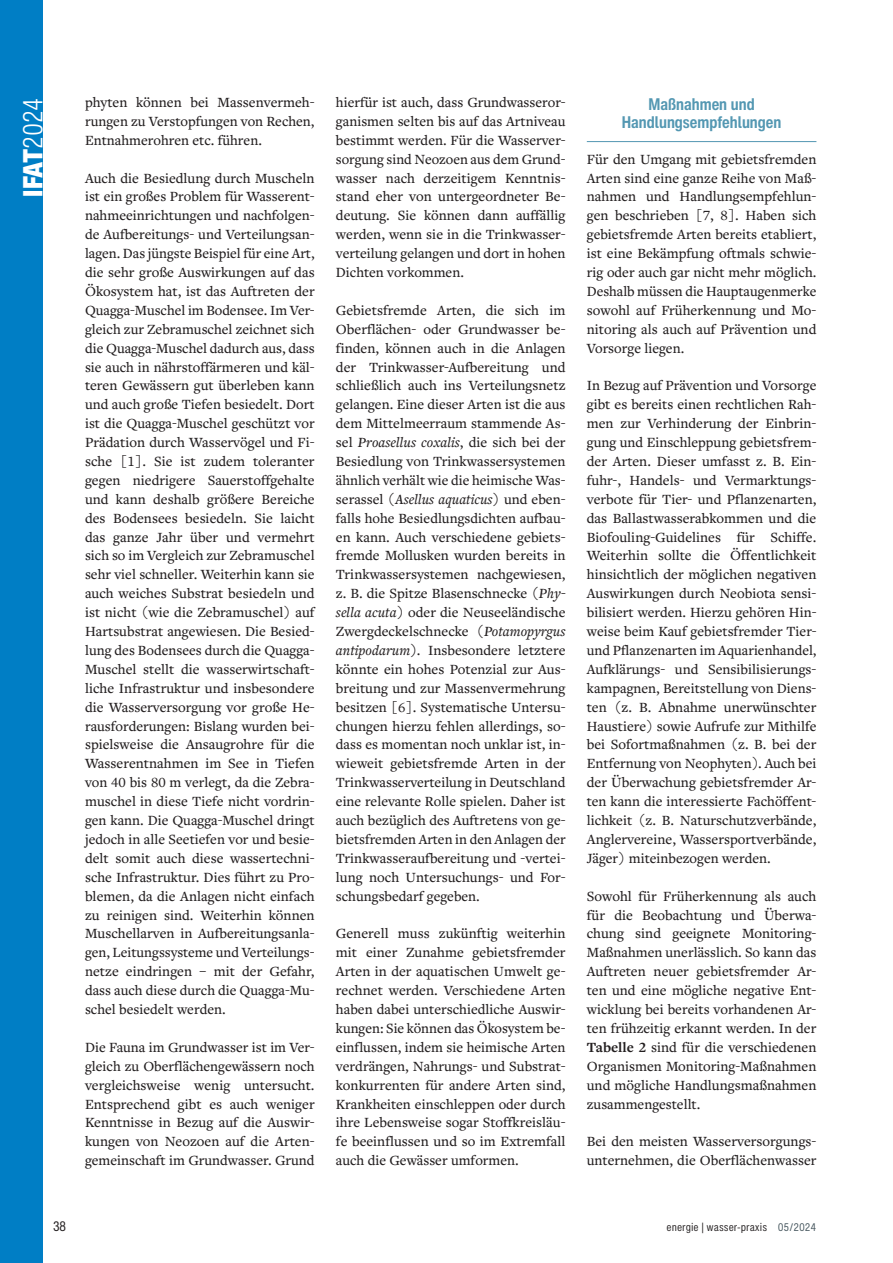
<style>
.page{position:relative;width:893px;height:1263px;background:#fff}
.page>*{position:absolute;margin:0;border:0;box-sizing:border-box;transform-origin:0 0}
.t1{font:900 condensed 27px "Helvetica Now Text";color:#fff}
.t2{font:700 condensed 16.5px/18.9px "Helvetica Now Text";color:#5397b2;text-align:center}
.t3{font:500 14.7px/18.9px "Freight Text Pro";color:#231f20;text-align:justify}
.t4{font:condensed 13.5px "Helvetica Now Text";color:#231f20}
.t5{font:condensed 10.5px "Helvetica Now Micro";color:#231f20}
.s1{font-weight:300}
.s2{font-style:italic}
.s3{font-weight:700}
.s4{color:#45555d}
</style>
<div class="page">
<hr style="left:587px;top:141px;width:229px;height:1px;background:#5397b2">
<div style="left:0;top:0;width:43px;height:1263px;background:#007ec5"></div>
<h1 class="t1" style="left:15px;top:197px;width:100px;rotate:-90deg">IFAT<span class="s1">2024</span></h1>
<p class="t3" style="left:85px;top:92px;width:231px">phyten können bei Massenvermeh&shy;rungen zu Verstopfungen von Rechen, Entnahmerohren etc. führen.</p>
<p class="t3" style="left:85px;top:168px;width:231px">Auch die Besiedlung durch Muscheln ist ein großes Problem für Wasserent&shy;nahmeeinrichtungen und nachfolgen&shy;de Aufbereitungs- und Verteilungsan&shy;lagen. Das jüngste Beispiel für eine Art, die sehr große Auswirkungen auf das Ökosystem hat, ist das Auftreten der Quagga-Muschel im Bodensee. Im Ver&shy;gleich zur Zebramuschel zeichnet sich die Quagga-Muschel dadurch aus, dass sie auch in nährstoffärmeren und käl&shy;teren Gewässern gut überleben kann und auch große Tiefen besiedelt. Dort ist die Quagga-Muschel geschützt vor Prädation durch Wasservögel und Fi&shy;sche [1]. Sie ist zudem toleranter gegen niedrigere Sauerstoffgehalte und kann deshalb größere Bereiche des Bodensees besiedeln. Sie laicht das ganze Jahr über und vermehrt sich so im Vergleich zur Zebramuschel sehr viel schneller. Weiterhin kann sie auch weiches Substrat besiedeln und ist nicht (wie die Zebramuschel) auf Hartsubstrat angewiesen. Die Besied&shy;lung des Bodensees durch die Quagga-Muschel stellt die wasserwirtschaft&shy;liche Infrastruktur und insbesondere die Wasserversorgung vor große He&shy;rausforderungen: Bislang wurden bei&shy;spielsweise die Ansaugrohre für die Wasserentnahmen im See in Tiefen von 40 bis 80 m verlegt, da die Zebra&shy;muschel in diese Tiefe nicht vordrin&shy;gen kann. Die Quagga-Muschel dringt jedoch in alle Seetiefen vor und besie&shy;delt somit auch diese wassertechni&shy;sche Infrastruktur. Dies führt zu Pro&shy;blemen, da die Anlagen nicht einfach zu reinigen sind. Weiterhin können Muschellarven in Aufbereitungsanla&shy;gen, Leitungssysteme und Verteilungs&shy;netze eindringen – mit der Gefahr, dass auch diese durch die Quagga-Mu&shy;schel besiedelt werden.</p>
<p class="t3" style="left:85px;top:1037px;width:231px">Die Fauna im Grundwasser ist im Ver&shy;gleich zu Oberflächengewässern noch vergleichsweise wenig untersucht.<br>Entsprechend gibt es auch weniger Kenntnisse in Bezug auf die Auswir&shy;kungen von Neozoen auf die Arten&shy;gemeinschaft im Grundwasser. Grund</p>
<p class="t3" style="left:336px;top:92px;width:231px">hierfür ist auch, dass Grundwasseror&shy;ganismen selten bis auf das Artniveau bestimmt werden. Für die Wasserver&shy;sorgung sind Neozoen aus dem Grund&shy;wasser nach derzeitigem Kenntnis&shy;stand eher von untergeordneter Be&shy;deutung. Sie können dann auffällig werden, wenn sie in die Trinkwasser&shy;verteilung gelangen und dort in hohen Dichten vorkommen.</p>
<p class="t3" style="left:336px;top:300px;width:231px">Gebietsfremde Arten, die sich im Oberflächen- oder Grundwasser be&shy;finden, können auch in die Anlagen der Trinkwasser-Aufbereitung und schließlich auch ins Verteilungsnetz gelangen. Eine dieser Arten ist die aus dem Mittelmeerraum stammende As&shy;sel <span class="s2">Proasellus coxalis</span>, die sich bei der Besiedlung von Trinkwassersystemen ähnlich verhält wie die heimische Was&shy;serassel <span class="s2">(Asellus aquaticus)</span> und eben&shy;falls hohe Besiedlungsdichten aufbau&shy;en kann. Auch verschiedene gebiets&shy;fremde Mollusken wurden bereits in Trinkwassersystemen nachgewiesen, z. B. die Spitze Blasenschnecke <span class="s2">(Phy&shy;sella acuta)</span> oder die Neuseeländische Zwergdeckelschnecke <span class="s2">(Potamopyrgus antipodarum)</span>. Insbesondere letztere könnte ein hohes Potenzial zur Aus&shy;breitung und zur Massenvermehrung besitzen [6]. Systematische Untersu&shy;chungen hierzu fehlen allerdings, so&shy;dass es momentan noch unklar ist, in&shy;wieweit gebietsfremde Arten in der Trinkwasserverteilung in Deutschland eine relevante Rolle spielen. Daher ist auch bezüglich des Auftretens von ge&shy;bietsfremden Arten in den Anlagen der Trinkwasseraufbereitung und -vertei&shy;lung noch Untersuchungs- und For&shy;schungsbedarf gegeben.</p>
<p class="t3" style="left:336px;top:924px;width:231px">Generell muss zukünftig weiterhin mit einer Zunahme gebietsfremder Arten in der aquatischen Umwelt ge&shy;rechnet werden. Verschiedene Arten haben dabei unterschiedliche Auswir&shy;kungen: Sie können das Ökosystem be&shy;einflussen, indem sie heimische Arten verdrängen, Nahrungs- und Substrat&shy;konkurrenten für andere Arten sind, Krankheiten einschleppen oder durch ihre Lebensweise sogar Stoffkreisläu&shy;fe beeinflussen und so im Extremfall auch die Gewässer umformen.</p>
<p class="t2" style="left:622px;top:94px;width:161px">Maßnahmen und<br>Handlungsempfehlungen</p>
<p class="t3" style="left:587px;top:149px;width:231px">Für den Umgang mit gebietsfremden Arten sind eine ganze Reihe von Maß&shy;nahmen und Handlungsempfehlun&shy;gen beschrieben [7, 8]. Haben sich gebietsfremde Arten bereits etabliert, ist eine Bekämpfung oftmals schwie&shy;rig oder auch gar nicht mehr möglich.<br>Deshalb müssen die Hauptaugenmerke sowohl auf Früherkennung und Mo&shy;nitoring als auch auf Prävention und Vorsorge liegen.</p>
<p class="t3" style="left:587px;top:376px;width:231px">In Bezug auf Prävention und Vorsorge gibt es bereits einen rechtlichen Rah&shy;men zur Verhinderung der Einbrin&shy;gung und Einschleppung gebietsfrem&shy;der Arten. Dieser umfasst z. B. Ein&shy;fuhr-, Handels- und Vermarktungs&shy;verbote für Tier- und Pflanzenarten, das Ballastwasserabkommen und die Biofouling-Guidelines für Schiffe.<br>Weiterhin sollte die Öffentlichkeit hinsichtlich der möglichen negativen Auswirkungen durch Neobiota sensi&shy;bilisiert werden. Hierzu gehören Hin&shy;weise beim Kauf gebietsfremder Tier&shy;und Pflanzenarten im Aquarienhandel, Aufklärungs- und Sensibilisierungs&shy;kampagnen, Bereitstellung von Diens&shy;ten (z. B. Abnahme unerwünschter Haustiere) sowie Aufrufe zur Mithilfe bei Sofortmaßnahmen (z. B. bei der Entfernung von Neophyten). Auch bei der Überwachung gebietsfremder Ar&shy;ten kann die interessierte Fachöffent&shy;lichkeit (z. B. Naturschutzverbände, Anglervereine, Wassersportverbände, Jäger) miteinbezogen werden.</p>
<p class="t3" style="left:587px;top:886px;width:231px">Sowohl für Früherkennung als auch für die Beobachtung und Überwa&shy;chung sind geeignete Monitoring-Maßnahmen unerlässlich. So kann das Auftreten neuer gebietsfremder Ar&shy;ten und eine mögliche negative Ent&shy;wicklung bei bereits vorhandenen Ar&shy;ten frühzeitig erkannt werden. In der <span class="s3">Tabelle 2</span> sind für die verschiedenen Organismen Monitoring-Maßnahmen und mögliche Handlungsmaßnahmen zusammengestellt.</p>
<p class="t3" style="left:587px;top:1131px;width:231px">Bei den meisten Wasserversorgungs&shy;unternehmen, die Oberflächenwasser</p>
<p class="t4" style="left:53px;top:1217px;width:15px">38</p>
<p class="t5" style="left:667px;top:1220px;width:151px">energie | wasser-praxis <span class="s4">05/2024</span></p>
</div>
